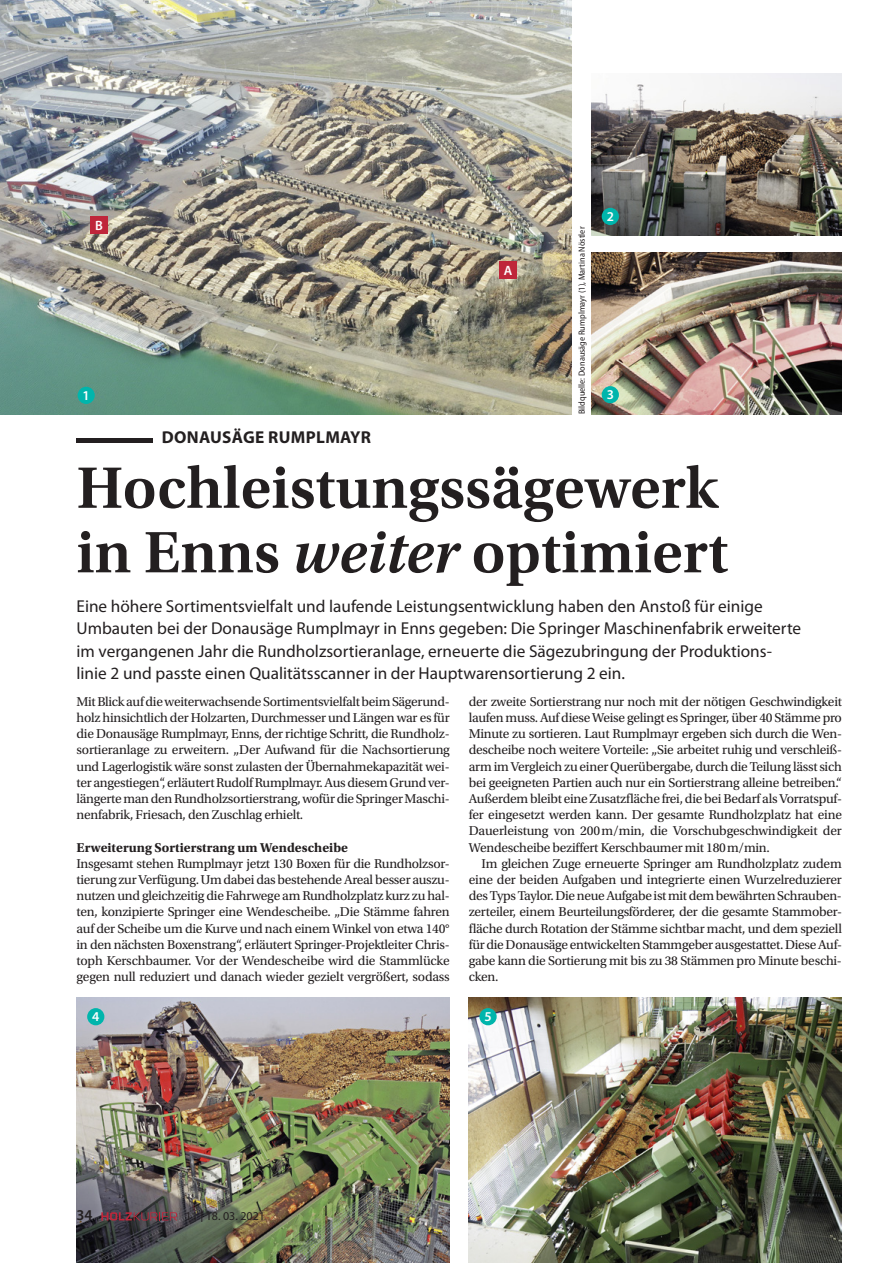
<style>
.page{position:relative;width:893px;height:1263px;background:#fff}
.page>*{position:absolute;margin:0;border:0;box-sizing:border-box;transform-origin:0 0}
.t1{font:600 61.5px/64.5px "Utopia Std";color:#231f20}
.t2{font:17.25px/22.5px "Myriad Pro";color:#231f20}
.t3{font:700 17.25px "Myriad Pro";letter-spacing:.02em;color:#231f20}
.t4{font:600 15px "Myriad Pro";color:#231f20}
.t5{font:13.5px/16.2px "Utopia Std";letter-spacing:-.02em;color:#231f20;text-align:justify}
.t6{font:700 13.5px "Utopia Std";color:#231f20}
.t7{font:600 13.5px "Myriad Pro";color:#fff}
.t8{font:12px "Myriad Pro";color:#231f20}
.t9{font:semi-condensed 9px "Myriad Pro";color:#231f20}
.s1{font-style:italic}
</style>
<div class="page">
<img style="left:591px;top:74px;width:251px;height:162px">
<div style="left:602px;top:208px;width:17px;height:17px;background:#00b5ac;border-radius:50%"></div>
<img style="left:77px;top:997px;width:373px;height:266px">
<div style="left:87px;top:1008px;width:17px;height:17px;background:#00b5ac;border-radius:50%"></div>
<img style="left:469px;top:997px;width:373px;height:266px">
<img style="left:591px;top:252px;width:251px;height:162px">
<div style="left:602px;top:386px;width:17px;height:17px;background:#00b5ac;border-radius:50%"></div>
<img style="left:0;top:0;width:572px;height:414px">
<div style="left:78px;top:387px;width:17px;height:17px;background:#00b5ac;border-radius:50%"></div>
<div style="left:500px;top:261px;width:17px;height:17px;background:#bf263a"></div>
<div style="left:90px;top:216px;width:18px;height:18px;background:#bf263a"></div>
<div style="left:479px;top:1008px;width:18px;height:17px;background:#00b5ac;border-radius:50%"></div>
<svg style="left:101px;top:1212px;width:76px;height:8px"></svg>
<p class="t7" style="left:607px;top:207px;width:9px">2</p>
<p class="t7" style="left:95px;top:217px;width:9px">B</p>
<p class="t9" style="left:576px;top:414px;width:189px;rotate:-90deg">Bildquelle: Donausäge Rumplmayr (1), Martina Nöstler</p>
<p class="t7" style="left:504px;top:262px;width:10px">A</p>
<p class="t7" style="left:83px;top:387px;width:9px">1</p>
<p class="t7" style="left:607px;top:386px;width:9px">3</p>
<p class="t3" style="left:162px;top:426px;width:211px">DONAUSÄGE RUMPLMAYR</p>
<h1 class="t1" style="left:77px;top:456px;width:653px">Hochleistungssägewerk in Enns <span class="s1">weiter</span> optimiert</h1>
<p class="t2" style="left:77px;top:594px;width:726px">Eine höhere Sortimentsvielfalt und laufende Leistungsentwicklung haben den Anstoß für einige Umbauten bei der Donausäge Rumplmayr in Enns gegeben: Die Springer Maschinenfabrik erweiterte im vergangenen Jahr die Rundholzsortieranlage, erneuerte die Sägezubringung der Produktions&shy;linie 2 und passte einen Qualitätsscanner in der Hauptwarensortierung 2 ein.</p>
<p class="t5" style="left:77px;top:693px;width:375px">Mit Blick auf die weiterwachsende Sortimentsvielfalt beim Sägerund&shy;holz hinsichtlich der Holzarten, Durchmesser und Längen war es für die Donausäge Rumplmayr, Enns, der richtige Schritt, die Rundholz&shy;sortieranlage zu erweitern. „Der Aufwand für die Nachsortierung und Lagerlogistik wäre sonst zulasten der Übernahmekapazität wei&shy;ter angestiegen“, erläutert Rudolf Rumplmayr. Aus diesem Grund ver&shy;längerte man den Rundholzsortierstrang, wofür die Springer Maschi&shy;nenfabrik, Friesach, den Zuschlag erhielt.</p>
<p class="t6" style="left:77px;top:839px;width:273px">Erweiterung Sortierstrang um Wendescheibe</p>
<p class="t5" style="left:77px;top:855px;width:375px">Insgesamt stehen Rumplmayr jetzt 130 Boxen für die Rundholzsor&shy;tierung zur Verfügung. Um dabei das bestehende Areal besser auszu&shy;nutzen und gleichzeitig die Fahrwege am Rundholzplatz kurz zu hal&shy;ten, konzipierte Springer eine Wendescheibe. „Die Stämme fahren auf der Scheibe um die Kurve und nach einem Winkel von etwa 140° in den nächsten Boxenstrang“, erläutert Springer-Projektleiter Chris&shy;toph Kerschbaumer. Vor der Wendescheibe wird die Stammlücke gegen null reduziert und danach wieder gezielt vergrößert, sodass</p>
<p class="t5" style="left:469px;top:693px;width:375px">der zweite Sortierstrang nur noch mit der nötigen Geschwindigkeit laufen muss. Auf diese Weise gelingt es Springer, über 40 Stämme pro Minute zu sortieren. Laut Rumplmayr ergeben sich durch die Wen&shy;descheibe noch weitere Vorteile: „Sie arbeitet ruhig und verschleiß&shy;arm im Vergleich zu einer Querübergabe, durch die Teilung lässt sich bei geeigneten Partien auch nur ein Sortierstrang alleine betreiben.“ Außerdem bleibt eine Zusatzfläche frei, die bei Bedarf als Vorratspuf&shy;fer eingesetzt werden kann. Der gesamte Rundholzplatz hat eine Dauerleistung von 200m/min, die Vorschubgeschwindigkeit der Wendescheibe beziffert Kerschbaumer mit 180m/min.</p>
<p class="t5" style="left:469px;top:855px;width:375px;text-indent:13px">Im gleichen Zuge erneuerte Springer am Rundholzplatz zudem eine der beiden Aufgaben und integrierte einen Wurzelreduzierer des Typs Taylor. Die neue Aufgabe ist mit dem bewährten Schrauben&shy;zerteiler, einem Beurteilungsförderer, der die gesamte Stammober&shy;fläche durch Rotation der Stämme sichtbar macht, und dem speziell für die Donausäge entwickelten Stammgeber ausgestattet. Diese Auf&shy;gabe kann die Sortierung mit bis zu 38 Stämmen pro Minute beschi&shy;cken.</p>
<p class="t7" style="left:92px;top:1008px;width:9px">4</p>
<p class="t4" style="left:77px;top:1206px;width:18px">34</p>
<p class="t8" style="left:186px;top:1209px;width:81px">11 | 18. 03. 2021</p>
<p class="t7" style="left:484px;top:1008px;width:9px">5</p>
</div>
